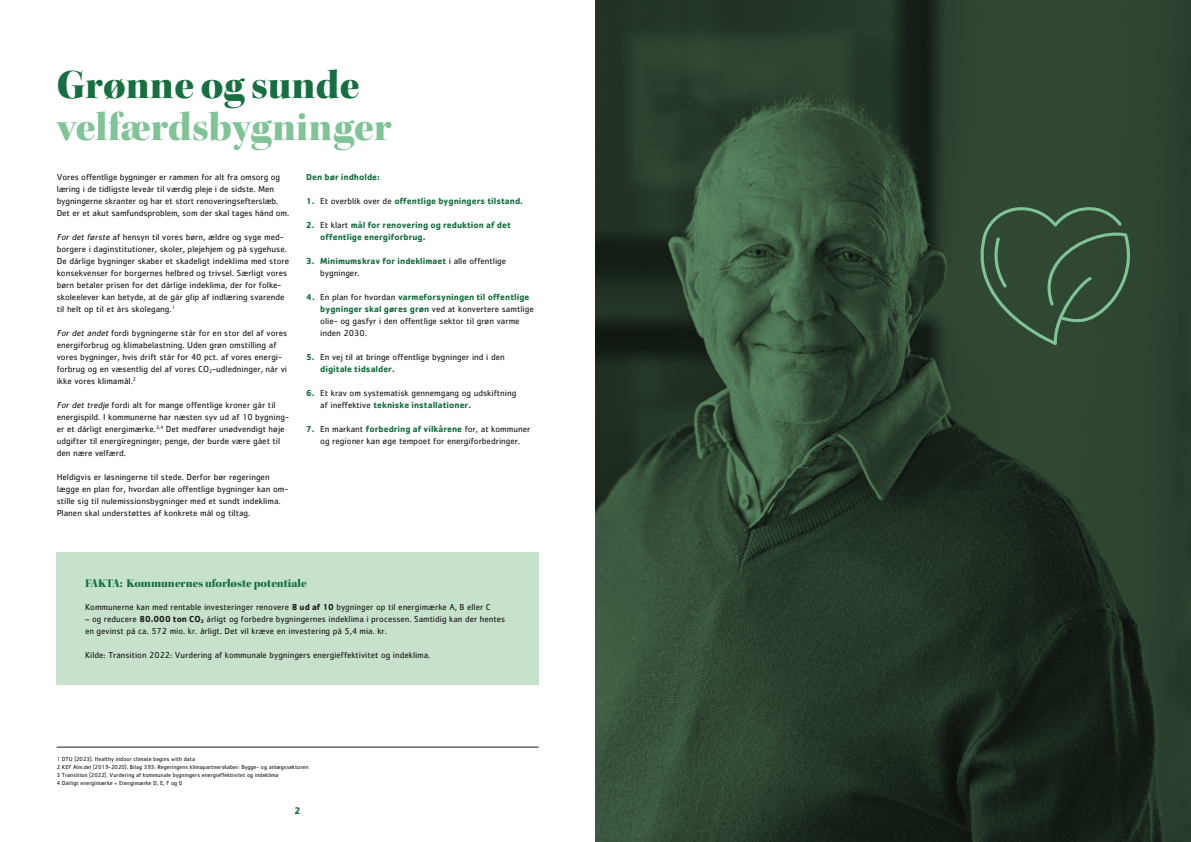
<style>
.page{position:relative;width:1191px;height:842px;background:#fff}
.page>*{position:absolute;margin:0;border:0;box-sizing:border-box;transform-origin:0 0}
.t1{font:42px "Kepler Std Black Disp";color:#7fc396}
.t2{font:42px "Kepler Std Black Disp";color:#176f41}
.t3{font:12px "Kepler Std Black Disp";color:#176f41}
.t4{font:700 10px "Cachet Std";color:#176f41}
.t5{font:9px/12px "Cachet Std";color:#1d1d1b}
.t6{font:700 9px/12px "Cachet Std";color:#176f41}
.t7{font:6px/8px "Cachet Std";color:#1d1d1b}
.s1{font-style:italic}
.s2{font-weight:400;color:#1d1d1b}
.s3{font-weight:700;color:#176f41}
.s4{font-weight:700}
</style>
<div class="page">
<svg style="left:595px;top:0;width:596px;height:842px;background:#2a3f2d"></svg>
<hr style="left:57px;top:747px;width:482px;height:1px;background:#1d1d1b">
<div style="left:57px;top:552px;width:482px;height:132px;background:#c7e2cc"></div>
<svg style="left:967px;top:202px;width:166px;height:143px;background:#36523c"></svg>
<h1 class="t2" style="left:57px;top:61px;width:304px">Grønne og sunde</h1>
<h1 class="t1" style="left:57px;top:103px;width:336px">velfærdsbygninger</h1>
<p class="t5" style="left:57px;top:171px;width:234px">Vores offentlige bygninger er rammen for alt fra omsorg og læring i de tidligste leveår til værdig pleje i de sidste. Men bygningerne skranter og har et stort renoveringsefterslæb.<br>Det er et akut samfundsproblem, som der skal tages hånd om.</p>
<p class="t5" style="left:57px;top:231px;width:234px"><span class="s1">For det første</span> af hensyn til vores børn, ældre og syge med&shy;borgere i daginstitutioner, skoler, plejehjem og på sygehuse.<br>De dårlige bygninger skaber et skadeligt indeklima med store konsekvenser for borgernes helbred og trivsel. Særligt vores børn betaler prisen for det dårlige indeklima, der for folke&shy;skoleelever kan betyde, at de går glip af indlæring svarende til helt op til et års skolegang.<sup>1</sup></p>
<p class="t5" style="left:57px;top:327px;width:232px"><span class="s1">For det andet</span> fordi bygningerne står for en stor del af vores energiforbrug og klimabelastning. Uden grøn omstilling af vores bygninger, hvis drift står for 40 pct. af vores energi&shy;forbrug og en væsentlig del af vores CO<sub>2</sub>-udledninger, når vi ikke vores klimamål.<sup>2</sup></p>
<p class="t5" style="left:57px;top:399px;width:234px"><span class="s1">For det tredje</span> fordi alt for mange offentlige kroner går til energispild. I kommunerne har næsten syv ud af 10 bygning&shy;er et dårligt energimærke.<sup>3,4</sup> Det medfører unødvendigt høje udgifter til energiregninger; penge, der burde være gået til den nære velfærd.</p>
<p class="t5" style="left:57px;top:471px;width:233px">Heldigvis er løsningerne til stede. Derfor bør regeringen lægge en plan for, hvordan alle offentlige bygninger kan om&shy;stille sig til nulemissionsbygninger med et sundt indeklima.<br>Planen skal understøttes af konkrete mål og tiltag.</p>
<p class="t6" style="left:306px;top:171px;width:75px">Den bør indholde:</p>
<p class="t6" style="left:306px;top:195px;width:218px">1. <span class="s2">Et overblik over de</span> offentlige bygningers tilstand.</p>
<p class="t6" style="left:320px;top:219px;width:192px;text-indent:-14px">2. <span class="s2">Et klart</span> mål for renovering og reduktion af det offentlige energiforbrug.</p>
<p class="t6" style="left:320px;top:255px;width:187px;text-indent:-14px">3. Minimumskrav for indeklimaet <span class="s2">i alle offentlige bygninger.</span></p>
<p class="t5" style="left:320px;top:291px;width:215px;text-indent:-14px"><span class="s3">4.</span> En plan for hvordan <span class="s3">varmeforsyningen til offentlige bygninger skal gøres grøn</span> ved at konvertere samtlige olie- og gasfyr i den offentlige sektor til grøn varme inden 2030.</p>
<p class="t5" style="left:320px;top:351px;width:186px;text-indent:-14px"><span class="s3">5.</span> En vej til at bringe offentlige bygninger ind i den <span class="s3">digitale tidsalder.</span></p>
<p class="t5" style="left:320px;top:387px;width:197px;text-indent:-14px"><span class="s3">6.</span> Et krav om systematisk gennemgang og udskiftning af ineffektive <span class="s3">tekniske installationer.</span></p>
<p class="t5" style="left:306px;top:423px;width:226px;text-align:center"><span class="s3">7.</span> En markant <span class="s3">forbedring af vilkårene</span> for, at kommuner og regioner kan øge tempoet for energiforbedringer.</p>
<h2 class="t3" style="left:85px;top:576px;width:223px">FAKTA: Kommunernes uforløste potentiale</h2>
<p class="t5" style="left:85px;top:601px;width:407px">Kommunerne kan med rentable investeringer renovere <span class="s4">8 ud af 10</span> bygninger op til energimærke A, B eller C</p>
<p class="t5" style="left:85px;top:613px;width:421px">– og reducere <span class="s4">80.000 ton CO</span><sub>2</sub> årligt og forbedre bygningernes indeklima i processen. Samtidig kan der hentes en gevinst på ca. 572 mio. kr. årligt. Det vil kræve en investering på 5,4 mia. kr.</p>
<p class="t5" style="left:85px;top:648px;width:347px">Kilde: Transition 2022: Vurdering af kommunale bygningers energieffektivitet og indeklima.</p>
<p class="t7" style="left:57px;top:755px;width:253px">1 DTU (2023). Healthy indoor climate begins with data<br>2 KEF Alm.del (2019-2020). Bilag 393: Regeringens klimapartnerskaber: Bygge- og anlægssektoren 3 Transition (2022). Vurdering af kommunale bygningers energieffektivitet og indeklima<br>4 Dårligt energimærke = Energimærke D, E, F og G</p>
<p class="t4" style="left:294px;top:804px;width:8px">2</p>
</div>
